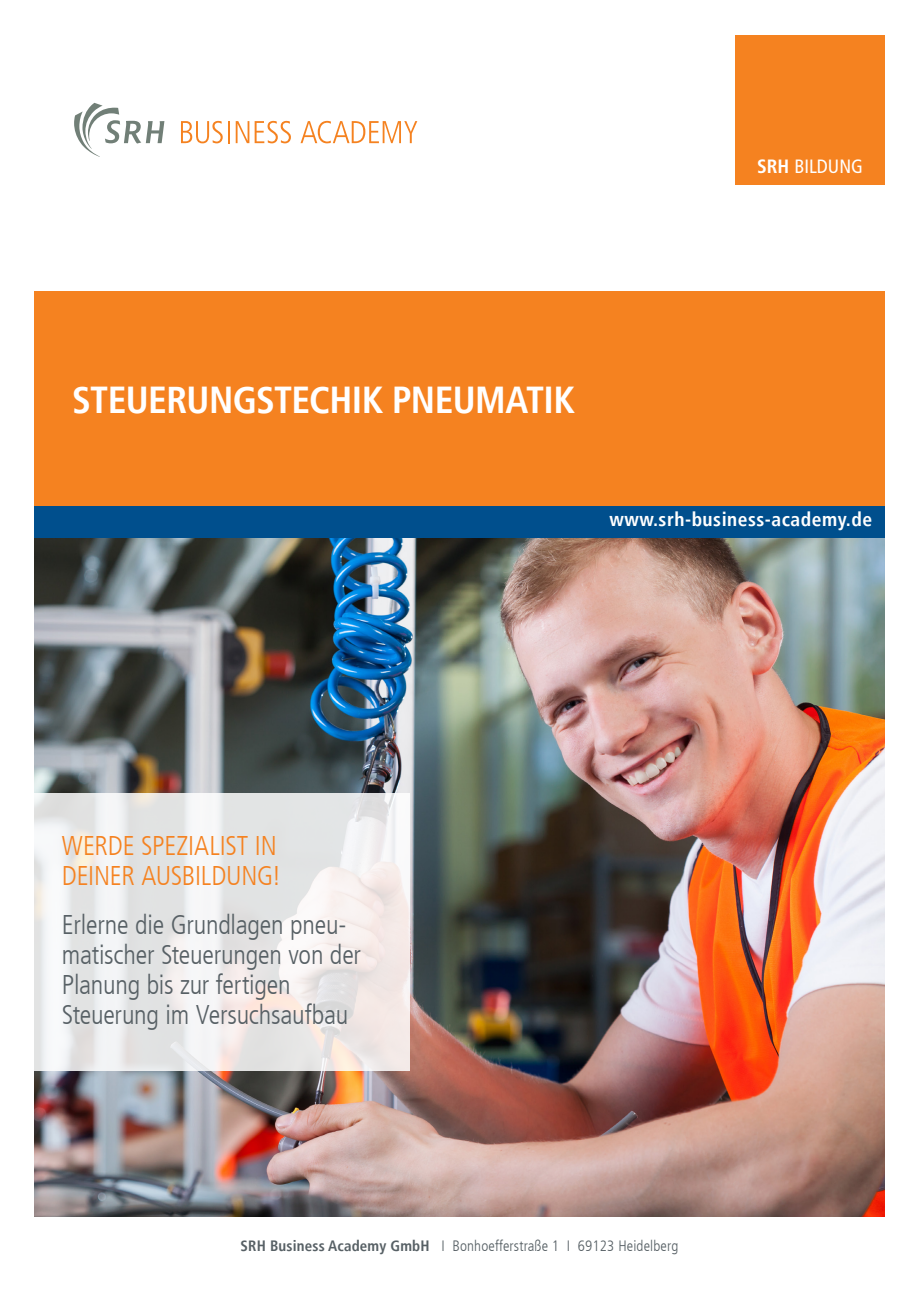
<style>
.page{position:relative;width:919px;height:1289px;background:#fff}
.page>*{position:absolute;margin:0;border:0;box-sizing:border-box;transform-origin:0 0}
._00_SRH_BR_Poster_A4{font:700 condensed 37.5px "Frutiger LT";letter-spacing:-.015em;color:#fff}
._01_SRH_BR_Poster_A4{font:300 condensed 27px/30px "Frutiger LT";letter-spacing:-.01em;color:#576065}
._01_SRH_BR_Poster_A4-2{font:300 condensed 27px/30px "Frutiger LT";letter-spacing:-.01em;color:#f58220}
._01_SRH_BR_Poster_A4-3{font:700 condensed 19.5px "Frutiger LT";letter-spacing:.025em;color:#fff}
.t1{font:condensed 19.2px "Frutiger LT Std";color:#fff}
._02_SRH_BR_Poster_A4{font:300 condensed 15px "Frutiger LT";letter-spacing:.01em;color:#576065}
.s1{font-weight:700}
</style>
<div class="page">
<img style="left:34px;top:538px;width:850px;height:678px">
<div style="left:34px;top:291px;width:850px;height:215px;background:#f58220"></div>
<svg style="left:34px;top:793px;width:375px;height:277px;fill:#e7e6e5"></svg>
<div style="left:735px;top:35px;width:149px;height:150px;background:#f58220"></div>
<svg style="left:74px;top:103px;width:90px;height:54px"></svg>
<svg style="left:181px;top:121px;width:42px;height:22px"></svg>
<hr style="left:227px;top:121px;width:2px;height:22px;background:#f58220">
<svg style="left:236px;top:121px;width:55px;height:22px"></svg>
<svg style="left:300px;top:121px;width:117px;height:22px"></svg>
<div style="left:34px;top:506px;width:850px;height:32px;background:#004f8d"></div>
<p class="t1" style="left:757px;top:155px;width:107px"><span class="s1">SRH</span> BILDUNG</p>
<p class="_00_SRH_BR_Poster_A4" style="left:72px;top:377px;width:504px">STEUERUNGSTECHIK PNEUMATIK</p>
<p class="_01_SRH_BR_Poster_A4-3" style="left:609px;top:508px;width:264px">www.srh-business-academy.de</p>
<p class="_01_SRH_BR_Poster_A4-2" style="left:62px;top:830px;width:221px">WERDE SPEZIALIST IN<br>DEINER AUSBILDUNG!</p>
<p class="_01_SRH_BR_Poster_A4" style="left:62px;top:910px;width:300px">Erlerne die Grundlagen pneu&shy;matischer Steuerungen von der<br>Planung bis zur fertigen<br>Steuerung im Versuchsaufbau</p>
<p class="_02_SRH_BR_Poster_A4" style="left:240px;top:1237px;width:439px"><span class="s1">SRH Business Academy GmbH</span> I Bonhoefferstraße 1 I 69123 Heidelberg</p>
</div>
